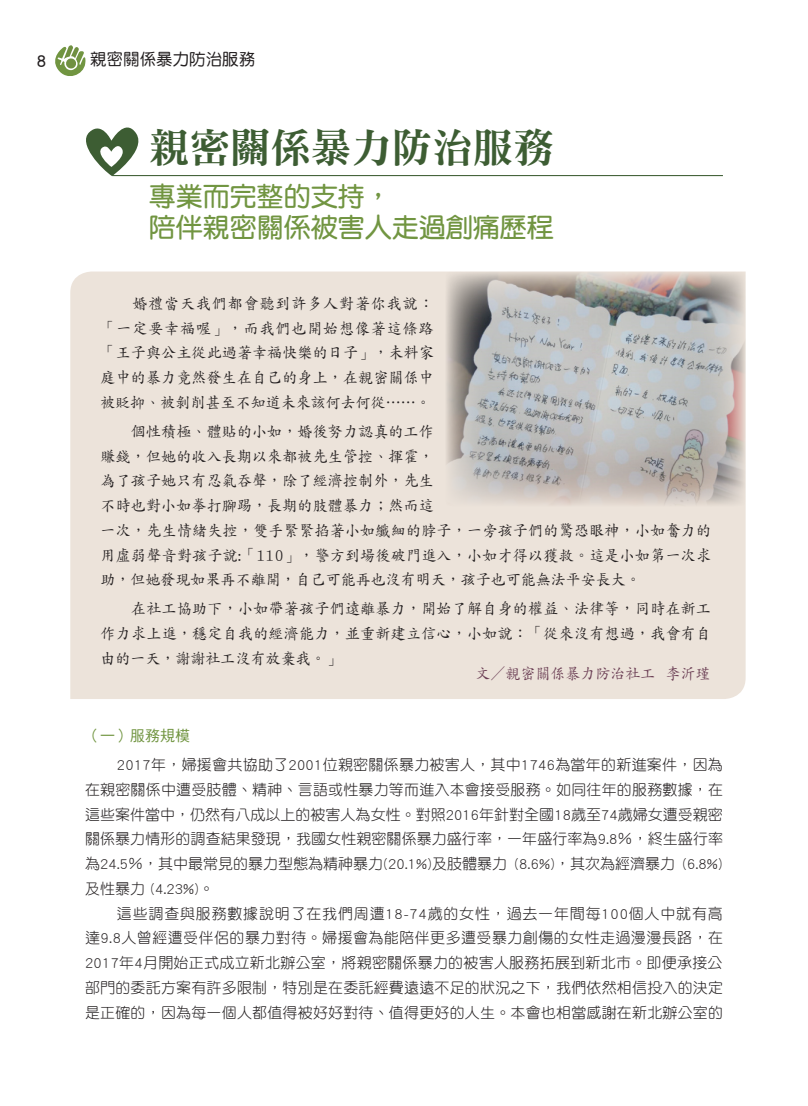
<style>
.page{position:relative;width:808px;height:1106px;background:#fff}
.page>*{position:absolute;margin:0;border:0;box-sizing:border-box;transform-origin:0 0}
.t1{font:40.5px "DF Ming Std W9";color:#3d5d33}
.t2{font:27px/31.2px "DF Yuan Std W7";color:#719541}
.t3{font:18px "DF Yuan Std W7";color:#231f20}
.t4{font:16.5px "DF Yuan Std W5";color:#231f20}
.t5{font:15.75px/24.8px "DF Kai Shu Std W5";letter-spacing:.01em;color:#231f20;text-align:justify;scale:.95 1}
.t6{font:15.75px "DF Kai Shu Std W5";color:#6a3d53;scale:.95 1}
.t7{font:15px/24.8px "DF Yuan Std W3";letter-spacing:.01em;color:#231f20;text-align:justify}
.t8{font:15px "DF Hei Std W5";color:#719541}
</style>
<div class="page">
<hr style="left:112px;top:175px;width:611px;height:1px;background:#3d5d33">
<svg style="left:86px;top:127px;width:53px;height:49px"></svg>
<div style="left:70px;top:271px;width:676px;height:428px;background:#ece3da"></div>
<img style="left:446px;top:271px;width:300px;height:235px">
<svg style="left:55px;top:45px;width:31px;height:31px"></svg>
<p class="t3" style="left:37px;top:50px;width:12px">8</p>
<p class="t4" style="left:90px;top:50px;width:167px">親密關係暴力防治服務</p>
<h1 class="t1" style="left:149px;top:126px;width:406px">親密關係暴力防治服務</h1>
<h2 class="t2" style="left:149px;top:180px;width:406px">專業而完整的支持，<br>陪伴親密關係被害人走過創痛歷程</h2>
<p class="t5" style="left:101px;top:290px;width:352px">　　婚禮當天我們都會聽到許多人對著你我說：「一定要幸福喔」，而我們也開始想像著這條路「王子與公主從此過著幸福快樂的日子」，未料家庭中的暴力竟然發生在自己的身上，在親密關係中被貶抑、被剝削甚至不知道未來該何去何從……。</p>
<p class="t5" style="left:101px;top:418px;width:644px;text-align:left">　　個性積極、體貼的小如，婚後努力認真的工作<br>賺錢，但她的收入長期以來都被先生管控、揮霍，<br>為了孩子她只有忍氣吞聲，除了經濟控制外，先生<br>不時也對小如拳打腳踢，長期的肢體暴力；然而這<br>一次，先生情緒失控，雙手緊緊掐著小如纖細的脖子，一旁孩子們的驚恐眼神，小如奮力的用虛弱聲音對孩子說:「110」，警方到場後破門進入，小如才得以獲救。這是小如第一次求助，但她發現如果再不離開，自己可能再也沒有明天，孩子也可能無法平安長大。</p>
<p class="t5" style="left:101px;top:596px;width:644px">　　在社工協助下，小如帶著孩子們遠離暴力，開始了解自身的權益、法律等，同時在新工作力求上進，穩定自我的經濟能力，並重新建立信心，小如說：「從來沒有想過，我會有自由的一天，謝謝社工沒有放棄我。」</p>
<p class="t6" style="left:475px;top:664px;width:249px">文／親密關係暴力防治社工 李沂瑾</p>
<p class="t8" style="left:85px;top:727px;width:107px">（一）服務規模</p>
<p class="t7" style="left:85px;top:752px;width:639px;text-indent:32px">2017年，婦援會共協助了2001位親密關係暴力被害人，其中1746為當年的新進案件，因為在親密關係中遭受肢體、精神、言語或性暴力等而進入本會接受服務。如同往年的服務數據，在這些案件當中，仍然有八成以上的被害人為女性。對照2016年針對全國18歲至74歲婦女遭受親密關係暴力情形的調查結果發現，我國女性親密關係暴力盛行率，一年盛行率為9.8％，終生盛行率為24.5％，其中最常見的暴力型態為精神暴力(20.1%)及肢體暴力 (8.6%)，其次為經濟暴力 (6.8%)及性暴力 (4.23%)。</p>
<p class="t7" style="left:85px;top:900px;width:640px;text-indent:32px">這些調查與服務數據說明了在我們周遭18-74歲的女性，過去一年間每100個人中就有高達9.8人曾經遭受伴侶的暴力對待。婦援會為能陪伴更多遭受暴力創傷的女性走過漫漫長路，在2017年4月開始正式成立新北辦公室，將親密關係暴力的被害人服務拓展到新北市。即便承接公部門的委託方案有許多限制，特別是在委託經費遠遠不足的狀況之下，我們依然相信投入的決定是正確的，因為每一個人都值得被好好對待、值得更好的人生。本會也相當感謝在新北辦公室的</p>
</div>
